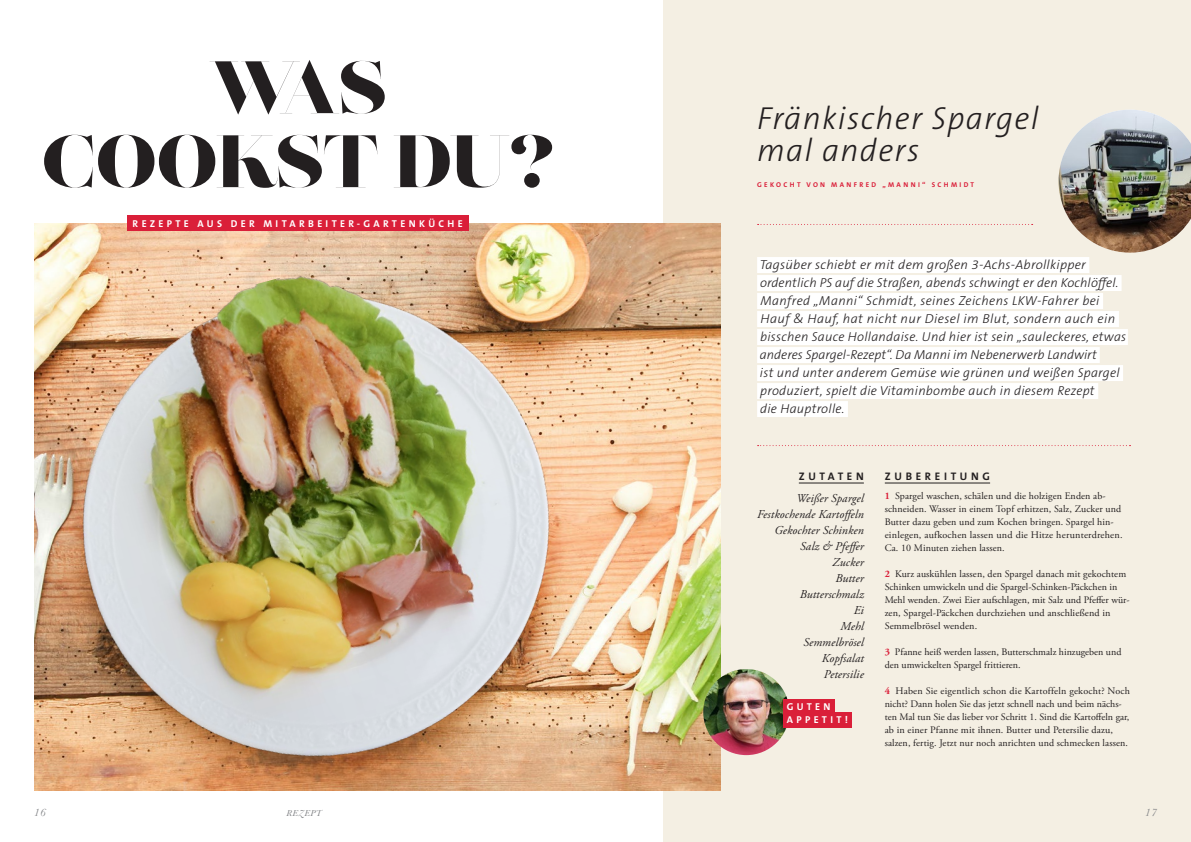
<style>
.page{position:relative;width:1191px;height:842px;background:#fff}
.page>*{position:absolute;margin:0;border:0;box-sizing:border-box;transform-origin:0 0}
.t1{font:74px "Lust Didone Fine";color:#231f20}
._01_Headline{font:italic 300 32px "The Sans B W3";letter-spacing:.04em;color:#231f20}
.t2{font:italic 300 13px/18px "The Sans B W3";letter-spacing:.02em;color:#231f20}
._03a_Fliesstext{font:italic 12px "Adobe Garamond Pro";letter-spacing:.01em;color:#231f20}
.t3{font:700 11px "The Sans B W7";letter-spacing:.335em;color:#231f20}
.t4{font:italic 11px "Baskerville";color:#808285}
._03a_Fliesstext-2{font:10px/13px "Adobe Garamond Pro";letter-spacing:.01em;color:#231f20}
.t5{font:700 10px "The Sans B W7";letter-spacing:.335em;color:#fff}
.t6{font:italic 9px "Baskerville";letter-spacing:.06em;color:#808285}
.t7{font:700 7px "The Sans B W7";letter-spacing:.335em;color:#da1f39}
.s1{font-weight:700;color:#da1f39}
</style>
<div class="page">
<div style="left:663px;top:0;width:528px;height:842px;background:#f4efe3"></div>
<img style="left:642px;top:224px;width:78px;height:567px">
<svg style="left:757px;top:445px;width:373px;height:1px"></svg>
<svg style="left:757px;top:224px;width:275px;height:1px"></svg>
<div style="left:757px;top:257px;width:332px;height:16px;background:#fff"></div>
<div style="left:757px;top:275px;width:364px;height:16px;background:#fff"></div>
<div style="left:757px;top:293px;width:346px;height:16px;background:#fff"></div>
<div style="left:757px;top:311px;width:362px;height:16px;background:#fff"></div>
<div style="left:757px;top:329px;width:370px;height:16px;background:#fff"></div>
<div style="left:757px;top:347px;width:342px;height:16px;background:#fff"></div>
<div style="left:757px;top:365px;width:366px;height:16px;background:#fff"></div>
<div style="left:757px;top:383px;width:341px;height:16px;background:#fff"></div>
<div style="left:757px;top:401px;width:91px;height:16px;background:#fff"></div>
<img style="left:1058px;top:110px;width:133px;height:143px">
<img style="left:703px;top:669px;width:86px;height:86px;border-radius:43px">
<div style="left:783px;top:712px;width:68px;height:15px;background:#da1f39"></div>
<div style="left:783px;top:699px;width:51px;height:15px;background:#da1f39"></div>
<hr style="left:884px;top:483px;width:106px;height:1px;background:#231f20">
<hr style="left:799px;top:483px;width:65px;height:1px;background:#231f20">
<img style="left:34px;top:215px;width:608px;height:576px">
<p class="t1" style="left:209px;top:40px;width:178px">WAS</p>
<p class="t1" style="left:42px;top:114px;width:513px">COOKST DU?</p>
<p class="t5" style="left:133px;top:217px;width:332px">REZEPTE AUS DER MITARBEITER-GARTENKÜCHE</p>
<p class="t4" style="left:34px;top:805px;width:13px">16</p>
<p class="t6" style="left:286px;top:807px;width:37px">REZEPT</p>
<p class="_01_Headline" style="left:757px;top:99px;width:283px">Fränkischer Spargel</p>
<p class="_01_Headline" style="left:757px;top:131px;width:164px">mal anders</p>
<p class="t7" style="left:757px;top:180px;width:218px">GEKOCHT VON MANFRED „MANNI“ SCHMIDT</p>
<p class="t2" style="left:759px;top:256px;width:368px">Tagsüber schiebt er mit dem großen 3-Achs-Abrollkipper ordentlich PS auf die Straßen, abends schwingt er den Kochlöffel.<br>Manfred „Manni“ Schmidt, seines Zeichens LKW-Fahrer bei Hauf &amp; Hauf, hat nicht nur Diesel im Blut, sondern auch ein bisschen Sauce Hollandaise. Und hier ist sein „sauleckeres, etwas anderes Spargel-Rezept“. Da Manni im Nebenerwerb Landwirt<br>ist und unter anderem Gemüse wie grünen und weißen Spargel produziert, spielt die Vitaminbombe auch in diesem Rezept<br>die Hauptrolle.</p>
<p class="t3" style="left:799px;top:470px;width:66px">ZUTATEN</p>
<p class="_03a_Fliesstext" style="left:796px;top:491px;width:69px">Weißer Spargel</p>
<p class="_03a_Fliesstext" style="left:757px;top:507px;width:108px">Festkochende Kartoffeln</p>
<p class="_03a_Fliesstext" style="left:774px;top:523px;width:91px">Gekochter Schinken</p>
<p class="_03a_Fliesstext" style="left:800px;top:539px;width:65px">Salz &amp; Pfeffer</p>
<p class="_03a_Fliesstext" style="left:832px;top:555px;width:33px">Zucker</p>
<p class="_03a_Fliesstext" style="left:835px;top:571px;width:30px">Butter</p>
<p class="_03a_Fliesstext" style="left:799px;top:587px;width:66px">Butterschmalz</p>
<p class="_03a_Fliesstext" style="left:854px;top:603px;width:12px">Ei</p>
<p class="_03a_Fliesstext" style="left:840px;top:619px;width:25px">Mehl</p>
<p class="_03a_Fliesstext" style="left:803px;top:635px;width:62px">Semmelbrösel</p>
<p class="_03a_Fliesstext" style="left:822px;top:651px;width:43px">Kopfsalat</p>
<p class="_03a_Fliesstext" style="left:824px;top:667px;width:41px">Petersilie</p>
<p class="t5" style="left:786px;top:700px;width:45px">GUTEN</p>
<p class="t5" style="left:786px;top:713px;width:63px">APPETIT!</p>
<p class="t3" style="left:884px;top:470px;width:107px">ZUBEREITUNG</p>
<p class="_03a_Fliesstext-2" style="left:884px;top:490px;width:239px"><span class="s1">1</span> Spargel waschen, schälen und die holzigen Enden ab-- schneiden. Wasser in einem Topf erhitzen, Salz, Zucker und Butter dazu geben und zum Kochen bringen. Spargel hin&shy;einlegen, aufkochen lassen und die Hitze herunterdrehen.<br>Ca. 10 Minuten ziehen lassen.</p>
<p class="_03a_Fliesstext-2" style="left:884px;top:568px;width:246px"><span class="s1">2</span> Kurz auskühlen lassen, den Spargel danach mit gekochtem Schinken umwickeln und die Spargel-Schinken-Päckchen in Mehl wenden. Zwei Eier aufschlagen, mit Salz und Pfeffer wür&shy;zen, Spargel-Päckchen durchziehen und anschließend in Semmelbrösel wenden.</p>
<p class="_03a_Fliesstext-2" style="left:884px;top:646px;width:238px"><span class="s1">3</span> Pfanne heiß werden lassen, Butterschmalz hinzugeben und den umwickelten Spargel frittieren.</p>
<p class="_03a_Fliesstext-2" style="left:884px;top:685px;width:247px"><span class="s1">4</span> Haben Sie eigentlich schon die Kartoffeln gekocht? Noch nicht? Dann holen Sie das jetzt schnell nach und beim nächs&shy;ten Mal tun Sie das lieber vor Schritt 1. Sind die Kartoffeln gar, ab in einer Pfanne mit ihnen. Butter und Petersilie dazu, salzen, fertig. Jetzt nur noch anrichten und schmecken lassen.</p>
<p class="t4" style="left:1145px;top:805px;width:13px">17</p>
</div>
